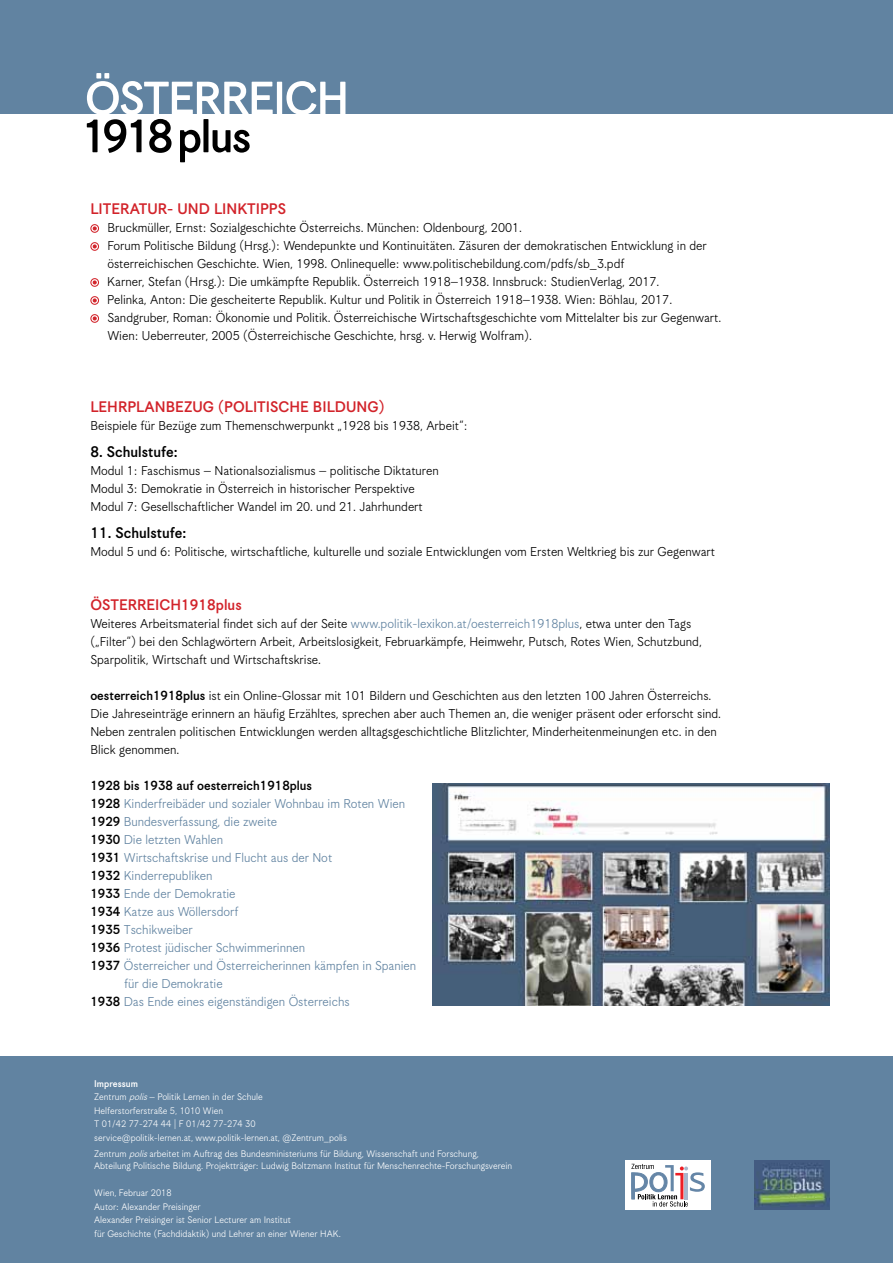
<style>
.page{position:relative;width:893px;height:1263px;background:#fff}
.page>*{position:absolute;margin:0;border:0;box-sizing:border-box;transform-origin:0 0}
.t1{font:50.4px "Korpus Grotesk D";letter-spacing:-.03em;color:#fff}
.t2{font:50.4px "Korpus Grotesk D";letter-spacing:-.07em;color:#000}
.t3{font:16.5px "Korpus Grotesk D";color:#d2232a}
.t4{font:16.5px "Korpus Grotesk D";color:#000}
.t5{font:14.25px/18px "Korpus Grotesk A";color:#000}
.t6{font:14.25px "Korpus Grotesk A";color:#6183a1}
.t7{font:14.25px "Korpus Grotesk D";color:#000}
.t8{font:10.5px/13.5px "Korpus Grotesk A";color:#fff}
.t9{font:10.5px "Korpus Grotesk D";color:#fff}
.s1{color:#6183a1}
.s2{font-family:"Korpus Grotesk D"}
.s3{font-family:"Korpus Grotesk D";color:#000}
.s4{font-style:italic}
</style>
<div class="page">
<div style="left:0;top:0;width:893px;height:114px;background:#6183a1"></div>
<div style="left:0;top:1056px;width:893px;height:207px;background:#6183a1"></div>
<div style="left:625px;top:1160px;width:85px;height:50px;background:#fff"></div>
<svg style="left:631px;top:1164px;width:74px;height:42px"></svg>
<img style="left:754px;top:1160px;width:75px;height:50px">
<div style="left:90px;top:224px;width:9px;height:9px;border:1px solid #d2232a;border-radius:50%"></div>
<svg style="left:93px;top:226px;width:4px;height:4px"></svg>
<div style="left:90px;top:242px;width:9px;height:9px;border:1px solid #d2232a;border-radius:50%"></div>
<svg style="left:93px;top:244px;width:4px;height:4px"></svg>
<div style="left:90px;top:278px;width:9px;height:9px;border:1px solid #d2232a;border-radius:50%"></div>
<svg style="left:93px;top:280px;width:4px;height:4px"></svg>
<div style="left:90px;top:296px;width:9px;height:9px;border:1px solid #d2232a;border-radius:50%"></div>
<svg style="left:93px;top:298px;width:4px;height:4px"></svg>
<div style="left:90px;top:314px;width:9px;height:9px;border:1px solid #d2232a;border-radius:50%"></div>
<svg style="left:93px;top:316px;width:4px;height:4px"></svg>
<img style="left:433px;top:784px;width:397px;height:221px">
<h1 class="t1" style="left:85px;top:70px;width:266px">Österreich</h1>
<h1 class="t2" style="left:81px;top:108px;width:172px">1918plus</h1>
<p class="t3" style="left:90px;top:200px;width:197px">Literatur- und Linktipps</p>
<p class="t5" style="left:90px;top:219px;width:433px">• Bruckmüller, Ernst: Sozialgeschichte Österreichs. München: Oldenbourg, 2001.</p>
<p class="t5" style="left:107px;top:237px;width:601px;text-indent:-17px">• Forum Politische Bildung (Hrsg.): Wendepunkte und Kontinuitäten. Zäsuren der demokratischen Entwicklung in der österreichischen Geschichte. Wien, 1998. Onlinequelle: www.politischebildung.com/pdfs/sb_3.pdf<br>Karner, Stefan (Hrsg.): Die umkämpfte Republik. Österreich 1918–1938. Innsbruck: StudienVerlag, 2017.<br>Pelinka, Anton: Die gescheiterte Republik. Kultur und Politik in Österreich 1918–1938. Wien: Böhlau, 2017.</p>
<p class="t5" style="left:107px;top:309px;width:615px;text-indent:-17px">• Sandgruber, Roman: Ökonomie und Politik. Österreichische Wirtschaftsgeschichte vom Mittelalter bis zur Gegenwart.<br>Wien: Ueberreuter, 2005 (Österreichische Geschichte, hrsg. v. Herwig Wolfram).</p>
<p class="t3" style="left:90px;top:398px;width:296px">Lehrplanbezug (Politische Bildung)</p>
<p class="t5" style="left:90px;top:417px;width:379px">Beispiele für Bezüge zum Themenschwerpunkt „1928 bis 1938, Arbeit“:</p>
<p class="t4" style="left:90px;top:443px;width:89px">8. Schulstufe:</p>
<p class="t5" style="left:90px;top:462px;width:350px">Modul 1: Faschismus – Nationalsozialismus – politische Diktaturen<br>Modul 3: Demokratie in Österreich in historischer Perspektive<br>Modul 7: Gesellschaftlicher Wandel im 20. und 21. Jahrhundert</p>
<p class="t4" style="left:90px;top:524px;width:97px">11. Schulstufe:</p>
<p class="t5" style="left:90px;top:543px;width:626px">Modul 5 und 6: Politische, wirtschaftliche, kulturelle und soziale Entwicklungen vom Ersten Weltkrieg bis zur Gegenwart</p>
<p class="t3" style="left:90px;top:596px;width:153px">Österreich1918plus</p>
<p class="t5" style="left:90px;top:615px;width:613px">Weiteres Arbeitsmaterial findet sich auf der Seite <span class="s1">www.politik-lexikon.at/oesterreich1918plus</span>, etwa unter den Tags („Filter“) bei den Schlagwörtern Arbeit, Arbeitslosigkeit, Februarkämpfe, Heimwehr, Putsch, Rotes Wien, Schutzbund,<br>Sparpolitik, Wirtschaft und Wirtschaftskrise.</p>
<p class="t5" style="left:90px;top:687px;width:632px"><span class="s2">oesterreich1918plus</span> ist ein Online-Glossar mit 101 Bildern und Geschichten aus den letzten 100 Jahren Österreichs.<br>Die Jahreseinträge erinnern an häufig Erzähltes, sprechen aber auch Themen an, die weniger präsent oder erforscht sind.<br>Neben zentralen politischen Entwicklungen werden alltagsgeschichtliche Blitzlichter, Minderheitenmeinungen etc. in den Blick genommen.</p>
<p class="t7" style="left:90px;top:778px;width:223px">1928 bis 1938 auf oesterreich1918plus</p>
<p class="t6" style="left:90px;top:796px;width:316px"><span class="s3">1928</span> Kinderfreibäder und sozialer Wohnbau im Roten Wien</p>
<p class="t6" style="left:90px;top:814px;width:188px"><span class="s3">1929</span> Bundesverfassung, die zweite</p>
<p class="t6" style="left:90px;top:832px;width:134px"><span class="s3">1930</span> Die letzten Wahlen</p>
<p class="t6" style="left:90px;top:850px;width:243px"><span class="s3">1931</span> Wirtschaftskrise und Flucht aus der Not</p>
<p class="t6" style="left:90px;top:868px;width:124px"><span class="s3">1932</span> Kinderrepubliken</p>
<p class="t6" style="left:90px;top:886px;width:147px"><span class="s3">1933</span> Ende der Demokratie</p>
<p class="t6" style="left:90px;top:904px;width:150px"><span class="s3">1934</span> Katze aus Wöllersdorf</p>
<p class="t6" style="left:90px;top:922px;width:104px"><span class="s3">1935</span> Tschikweiber</p>
<p class="t6" style="left:90px;top:940px;width:216px"><span class="s3">1936</span> Protest jüdischer Schwimmerinnen</p>
<p class="t6" style="left:90px;top:958px;width:327px"><span class="s3">1937</span> Österreicher und Österreicherinnen kämpfen in Spanien</p>
<p class="t6" style="left:124px;top:976px;width:100px">für die Demokratie</p>
<p class="t6" style="left:90px;top:994px;width:261px"><span class="s3">1938</span> Das Ende eines eigenständigen Österreichs</p>
<p class="t9" style="left:94px;top:1078px;width:45px">Impressum</p>
<p class="t8" style="left:94px;top:1090px;width:254px">Zentrum <span class="s4">polis</span>– Politik Lernen in der Schule<br>Helferstorferstraße 5, 1010 Wien<br>T 01/42 77-274 44 | F 01/42 77-274 30 service@politik-lernen.at, www.politik-lernen.at, @Zentrum_polis</p>
<p class="t8" style="left:94px;top:1148px;width:420px;line-height:12px">Zentrum <span class="s4">polis</span>arbeitet im Auftrag des Bundesministeriums für Bildung, Wissenschaft und Forschung,<br>Abteilung Politische Bildung. Projektträger: Ludwig Boltzmann Institut für Menschenrechte-Forschungsverein</p>
<p class="t8" style="left:94px;top:1186px;width:248px">Wien, Februar 2018<br>Autor: Alexander Preisinger<br>Alexander Preisinger ist Senior Lecturer am Institut<br>für Geschichte (Fachdidaktik) und Lehrer an einer Wiener HAK.</p>
</div>
